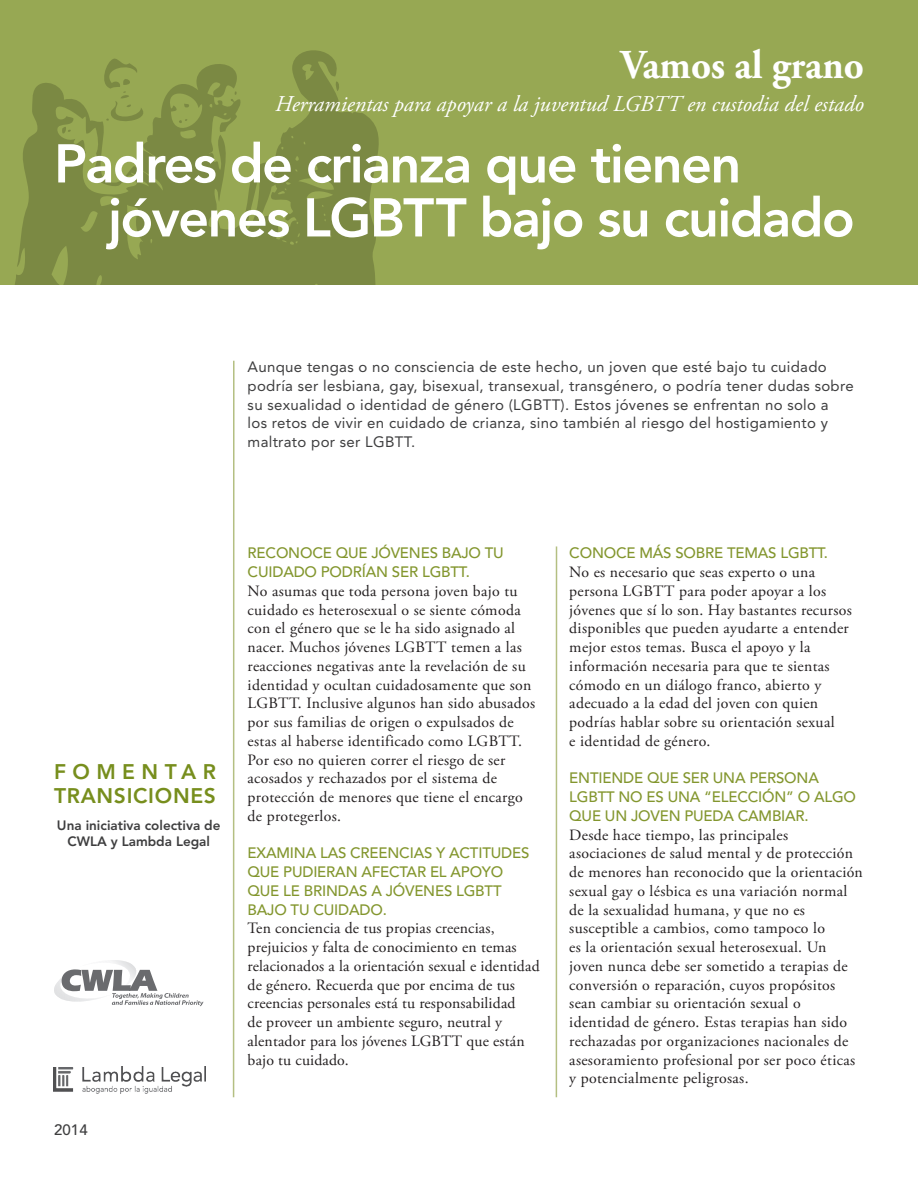
<style>
.page{position:relative;width:918px;height:1188px;background:#fff}
.page>*{position:absolute;margin:0;border:0;box-sizing:border-box;transform-origin:0 0}
.T2_-_Title_Two_Lines{font:800 54px/54px "Avenir LT Std";letter-spacing:-.03em;color:#fff}
.G1_-_GDTB_Title{font:700 40.95px "Adobe Garamond Pro";color:#fff;scale:.95 1}
.G2_-_GDTB_Subtitle{font:italic 22.5px "Adobe Garamond Pro";color:#fff}
.F1_-_FT_Title{font:800 21px/24px "Avenir LT Std";letter-spacing:.035em;color:#778e1d}
.NO_-_Normal{font:15.75px/18.8px "Adobe Garamond Pro";letter-spacing:.02em;color:#231f20}
.IN_-_Intro{font:15px/18.8px "Avenir LT Std";letter-spacing:.02em;color:#3e3e3f}
.H2_-_Heading_2{font:500 15px/18.8px "Avenir LT Std";letter-spacing:-.01em;color:#83962e}
.IN_-_Intro-2{font:500 15px "Avenir LT Std";color:#3e3e3f}
.F2_-_FT_Subtitle{font:800 13.5px/16.5px "Avenir LT Std";color:#3e3e3f;text-align:center}
</style>
<div class="page">
<div style="left:0;top:0;width:918px;height:284px;background:#97a853"></div>
<svg style="left:15px;top:50px;width:364px;height:234px;fill:#7b8943"></svg>
<svg style="left:335px;top:81px;width:5px;height:10px"></svg>
<svg style="left:234px;top:91px;width:3px;height:4px"></svg>
<svg style="left:184px;top:104px;width:6px;height:4px"></svg>
<svg style="left:179px;top:119px;width:8px;height:4px"></svg>
<svg style="left:98px;top:57px;width:56px;height:70px"></svg>
<svg style="left:61px;top:127px;width:10px;height:11px"></svg>
<hr style="left:233px;top:361px;width:2px;height:736px;background:#b4bf82">
<hr style="left:556px;top:546px;width:1px;height:551px;background:#b4bf82">
<svg style="left:54px;top:960px;width:150px;height:46px"></svg>
<img style="left:54px;top:1067px;width:152px;height:27px">
<p class="G1_-_GDTB_Title" style="left:621px;top:41px;width:257px">Vamos al grano</p>
<p class="G2_-_GDTB_Subtitle" style="left:275px;top:90px;width:590px">Herramientas para apoyar a la juventud LGBTT en custodia del estado</p>
<p class="T2_-_Title_Two_Lines" style="left:108px;top:137px;width:748px;text-indent:-54px">Padres de crianza que tienen jóvenes LGBTT bajo su cuidado</p>
<p class="IN_-_Intro" style="left:248px;top:358px;width:608px">Aunque tengas o no consciencia de este hecho, un joven que esté bajo tu cuidado podría ser lesbiana, gay, bisexual, transexual, transgénero, o podría tener dudas sobre su sexualidad o identidad de género (LGBTT). Estos jóvenes se enfrentan no solo a<br>los retos de vivir en cuidado de crianza, sino también al riesgo del hostigamiento y maltrato por ser LGBTT.</p>
<p class="F1_-_FT_Title" style="left:54px;top:759px;width:164px">FOMENTAR<br>TRANSICIONES</p>
<p class="F2_-_FT_Subtitle" style="left:57px;top:817px;width:165px">Una iniciativa colectiva de<br>CWLA y Lambda Legal</p>
<p class="IN_-_Intro-2" style="left:54px;top:1121px;width:35px">2014</p>
<p class="H2_-_Heading_2" style="left:248px;top:544px;width:258px">RECONOCE QUE JÓVENES BAJO TU<br>CUIDADO PODRÍAN SER LGBTT.</p>
<p class="NO_-_Normal" style="left:248px;top:582px;width:289px">No asumas que toda persona joven bajo tu cuidado es heterosexual o se siente cómoda con el género que se le ha sido asignado al nacer. Muchos jóvenes LGBTT temen a las reacciones negativas ante la revelación de su identidad y ocultan cuidadosamente que son LGBTT. Inclusive algunos han sido abusados por sus familias de origen o expulsados de estas al haberse identificado como LGBTT.<br>Por eso no quieren correr el riesgo de ser acosados y rechazados por el sistema de protección de menores que tiene el encargo de protegerlos.</p>
<p class="H2_-_Heading_2" style="left:248px;top:844px;width:283px">EXAMINA LAS CREENCIAS Y ACTITUDES<br>QUE PUDIERAN AFECTAR EL APOYO<br>QUE LE BRINDAS A JÓVENES LGBTT<br>BAJO TU CUIDADO.</p>
<p class="NO_-_Normal" style="left:248px;top:920px;width:294px">Ten conciencia de tus propias creencias, prejuicios y falta de conocimiento en temas relacionados a la orientación sexual e identidad de género. Recuerda que por encima de tus creencias personales está tu responsabilidad<br>de proveer un ambiente seguro, neutral y alentador para los jóvenes LGBTT que están bajo tu cuidado.</p>
<p class="H2_-_Heading_2" style="left:569px;top:544px;width:260px">CONOCE MÁS SOBRE TEMAS LGBTT.</p>
<p class="NO_-_Normal" style="left:569px;top:563px;width:284px">No es necesario que seas experto o una persona LGBTT para poder apoyar a los jóvenes que sí lo son. Hay bastantes recursos disponibles que pueden ayudarte a entender mejor estos temas. Busca el apoyo y la información necesaria para que te sientas cómodo en un diálogo franco, abierto y adecuado a la edad del joven con quien podrías hablar sobre su orientación sexual<br>e identidad de género.</p>
<p class="H2_-_Heading_2" style="left:569px;top:769px;width:288px">ENTIENDE QUE SER UNA PERSONA<br>LGBTT NO ES UNA “ELECCIÓN” O ALGO<br>QUE UN JOVEN PUEDA CAMBIAR.</p>
<p class="NO_-_Normal" style="left:569px;top:826px;width:295px">Desde hace tiempo, las principales asociaciones de salud mental y de protección de menores han reconocido que la orientación sexual gay o lésbica es una variación normal de la sexualidad humana, y que no es susceptible a cambios, como tampoco lo<br>es la orientación sexual heterosexual. Un joven nunca debe ser sometido a terapias de conversión o reparación, cuyos propósitos sean cambiar su orientación sexual o identidad de género. Estas terapias han sido rechazadas por organizaciones nacionales de asesoramiento profesional por ser poco éticas y potencialmente peligrosas.</p>
</div>
